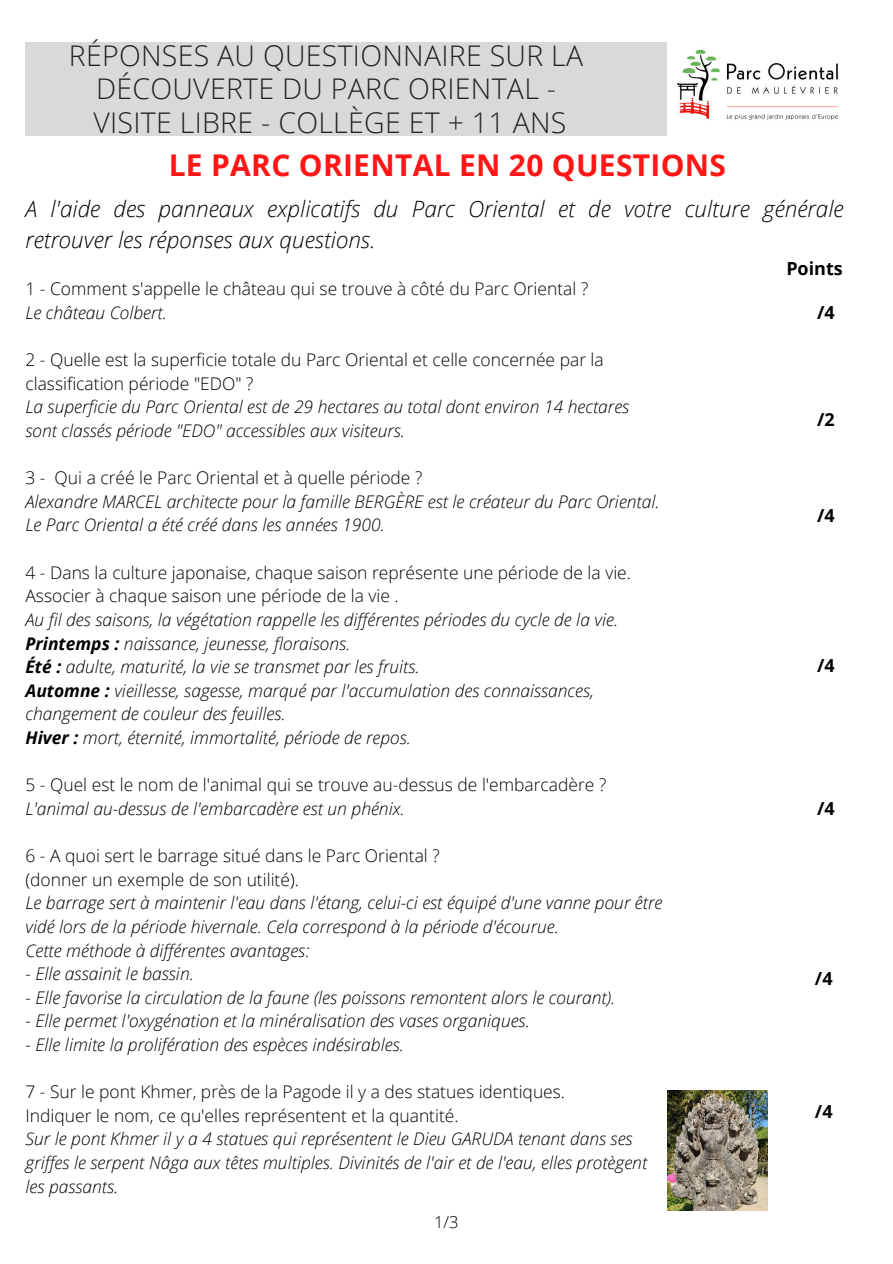
<style>
.page{position:relative;width:893px;height:1264px;background:#fff}
.page>*{position:absolute;margin:0;border:0;box-sizing:border-box;transform-origin:0 0}
.t1{font:700 30px "Open Sans";letter-spacing:.01em;color:#ff1616}
.t2{font:300 28.5px/33.8px "Open Sans";letter-spacing:.01em;color:#222;text-align:center}
.t3{font:italic 300 22.5px/31.5px "Open Sans";color:#000}
.t4{font:700 18px "Open Sans";color:#000}
.t5{font:italic 300 17.4px/23.5px "Open Sans";color:#000}
.t6{font:300 17.4px/23.5px "Open Sans";color:#000}
.t7{font:300 16.5px "Open Sans";color:#000}
.s1{font-weight:700}
</style>
<div class="page">
<div style="left:25px;top:43px;width:819px;height:93px;background:#d9d9d9"></div>
<img style="left:667px;top:1090px;width:100px;height:120px">
<img style="left:667px;top:43px;width:177px;height:93px">
<h2 class="t2" style="left:69px;top:38px;width:516px">RÉPONSES AU QUESTIONNAIRE SUR LA<br>DÉCOUVERTE DU PARC ORIENTAL -<br>VISITE LIBRE - COLLÈGE ET + 11 ANS</h2>
<h1 class="t1" style="left:169px;top:143px;width:559px">LE PARC ORIENTAL EN 20 QUESTIONS</h1>
<p class="t3" style="left:25px;top:192px;width:819px">A l'aide des panneaux explicatifs du Parc Oriental et de votre culture générale retrouver les réponses aux questions.</p>
<p class="t4" style="left:786px;top:256px;width:58px">Points</p>
<p class="t4" style="left:817px;top:299px;width:19px">/4</p>
<p class="t6" style="left:25px;top:277px;width:564px">1 - Comment s'appelle le château qui se trouve à côté du Parc Oriental ?</p>
<p class="t5" style="left:25px;top:300px;width:143px">Le château Colbert.</p>
<p class="t6" style="left:25px;top:347px;width:579px">2 - Quelle est la superficie totale du Parc Oriental et celle concernée par la classification période "EDO" ?</p>
<p class="t5" style="left:25px;top:394px;width:605px">La superficie du Parc Oriental est de 29 hectares au total dont environ 14 hectares sont classés période "EDO" accessibles aux visiteurs.</p>
<p class="t6" style="left:25px;top:465px;width:398px">3 - Qui a créé le Parc Oriental et à quelle période ?</p>
<p class="t5" style="left:25px;top:489px;width:635px">Alexandre MARCEL architecte pour la famille BERGÈRE est le créateur du Parc Oriental.<br>Le Parc Oriental a été créé dans les années 1900.</p>
<p class="t6" style="left:25px;top:560px;width:607px">4 - Dans la culture japonaise, chaque saison représente une période de la vie.<br>Associer à chaque saison une période de la vie .</p>
<p class="t5" style="left:25px;top:607px;width:594px">Au fil des saisons, la végétation rappelle les différentes périodes du cycle de la vie.<br><span class="s1">Printemps :</span> naissance, jeunesse, floraisons.<br><span class="s1">Été :</span> adulte, maturité, la vie se transmet par les fruits.<br><span class="s1">Automne :</span> vieillesse, sagesse, marqué par l'accumulation des connaissances, changement de couleur des feuilles.<br><span class="s1">Hiver :</span> mort, éternité, immortalité, période de repos.</p>
<p class="t6" style="left:25px;top:772px;width:582px">5 - Quel est le nom de l'animal qui se trouve au-dessus de l'embarcadère ?</p>
<p class="t5" style="left:25px;top:796px;width:380px">L'animal au-dessus de l'embarcadère est un phénix.</p>
<p class="t6" style="left:25px;top:843px;width:415px">6 - A quoi sert le barrage situé dans le Parc Oriental ? (donner un exemple de son utilité).</p>
<p class="t5" style="left:25px;top:890px;width:638px">Le barrage sert à maintenir l'eau dans l'étang, celui-ci est équipé d'une vanne pour être vidé lors de la période hivernale. Cela correspond à la période d'écourue.<br>Cette méthode à différentes avantages:</p>
<p class="t5" style="left:25px;top:961px;width:170px">- Elle assainit le bassin.</p>
<p class="t5" style="left:25px;top:985px;width:591px">- Elle favorise la circulation de la faune (les poissons remontent alors le courant).</p>
<p class="t5" style="left:25px;top:1008px;width:505px">- Elle permet l'oxygénation et la minéralisation des vases organiques.</p>
<p class="t5" style="left:25px;top:1032px;width:380px">- Elle limite la prolifération des espèces indésirables.</p>
<p class="t6" style="left:25px;top:1079px;width:541px">7 - Sur le pont Khmer, près de la Pagode il y a des statues identiques.<br>Indiquer le nom, ce qu'elles représentent et la quantité.</p>
<p class="t5" style="left:25px;top:1126px;width:623px">Sur le pont Khmer il y a 4 statues qui représentent le Dieu GARUDA tenant dans ses griffes le serpent Nâga aux têtes multiples. Divinités de l'air et de l'eau, elles protègent les passants.</p>
<p class="t4" style="left:817px;top:406px;width:19px">/2</p>
<p class="t4" style="left:817px;top:503px;width:19px">/4</p>
<p class="t4" style="left:817px;top:653px;width:19px">/4</p>
<p class="t4" style="left:817px;top:796px;width:19px">/4</p>
<p class="t4" style="left:814px;top:965px;width:19px">/4</p>
<p class="t4" style="left:814px;top:1099px;width:19px">/4</p>
<p class="t7" style="left:434px;top:1211px;width:26px">1/3</p>
</div>
